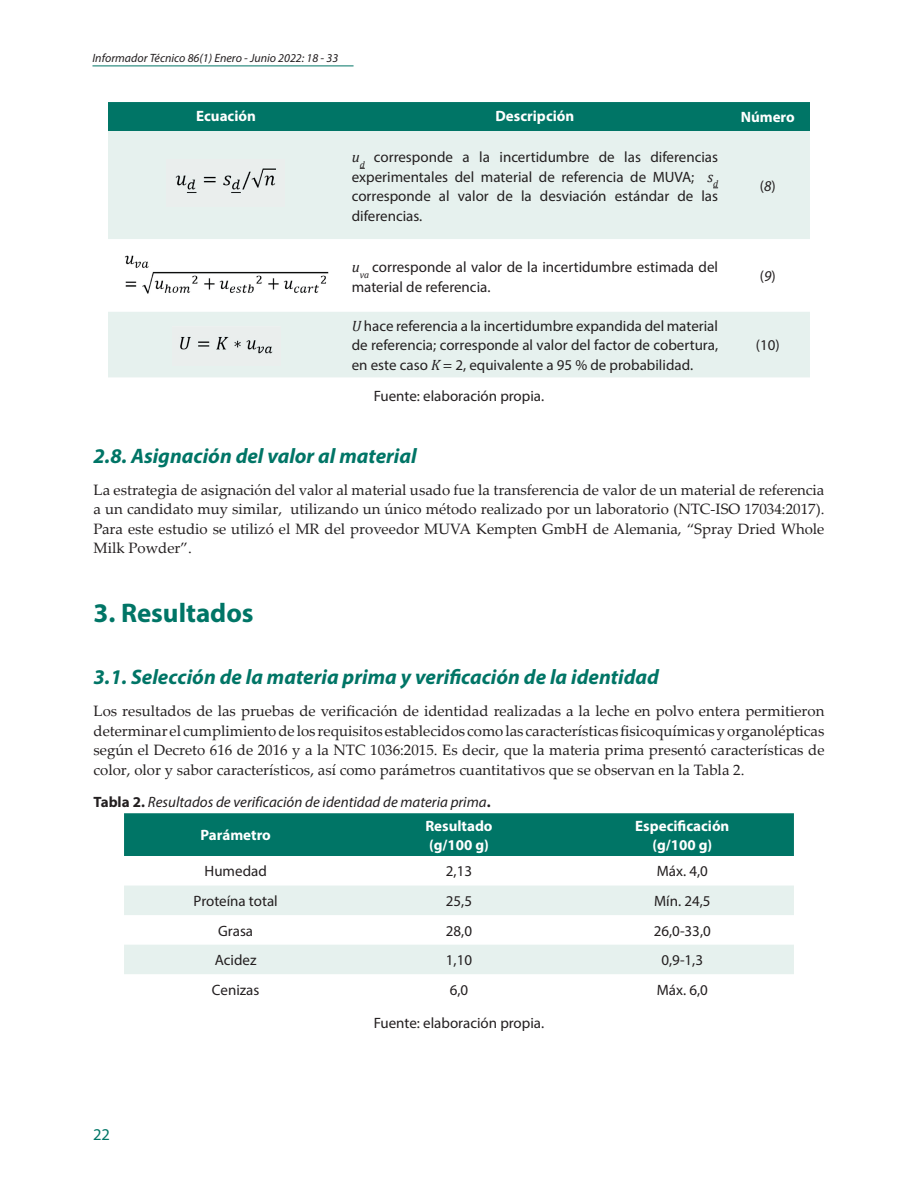
<style>
.page{position:relative;width:918px;height:1188px;background:#fff}
.page>*{position:absolute;margin:0;border:0;box-sizing:border-box;transform-origin:0 0}
.Subtitulo1{font:700 27px "Myriad Pro";color:#007566}
.Subtitulo3{font:italic 700 21px "Myriad Pro";color:#007566}
.t1{font:16.5px "Myriad Pro";color:#007566}
.TEXTO{font:15px/19.5px "Palatino Linotype";color:#231f20;text-align:justify}
.textotablasdentro{font:15px/19.5px "Myriad Pro";color:#231f20;text-align:justify}
.textoBLANCO{font:700 15px "Myriad Pro";color:#fff}
.Tabla{font:italic 15px "Myriad Pro";color:#231f20}
.t2{font:italic 12px "Myriad Pro";color:#231f20}
.s1{font-family:"Cambria";font-style:italic}
.s2{font-style:italic}
.s3{font-weight:700;font-style:normal}
</style>
<div class="page">
<hr style="left:92px;top:66px;width:262px;height:1px;background:#007566">
<div style="left:108px;top:102px;width:702px;height:29px;background:#007566"></div>
<svg style="left:108px;top:131px;width:702px;height:246px;fill:#e6f1ee"></svg>
<div style="left:124px;top:813px;width:670px;height:43px;background:#007566"></div>
<svg style="left:124px;top:886px;width:670px;height:88px;fill:#e6f1ee"></svg>
<img style="left:117px;top:250px;width:217px;height:52px">
<img style="left:166px;top:159px;width:119px;height:47px">
<img style="left:172px;top:326px;width:109px;height:39px">
<p class="t2" style="left:92px;top:51px;width:247px">Informador Técnico 86(1) Enero - Junio 2022: 18 - 33</p>
<p class="textoBLANCO" style="left:196px;top:106px;width:61px">Ecuación</p>
<p class="textoBLANCO" style="left:496px;top:106px;width:80px">Descripción</p>
<p class="textoBLANCO" style="left:741px;top:107px;width:56px">Número</p>
<p class="textotablasdentro" style="left:352px;top:147px;width:368px"><span class="s1">u</span><sub>d</sub> corresponde a la incertidumbre de las diferencias experimentales del material de referencia de MUVA; <span class="s1">s</span><sub>d </sub>corresponde al valor de la desviación estándar de las diferencias.</p>
<p class="textotablasdentro" style="left:760px;top:176px;width:17px">(<span class="s2">8</span>)</p>
<p class="textotablasdentro" style="left:352px;top:257px;width:368px"><span class="s1">u</span><sub>va</sub> corresponde al valor de la incertidumbre estimada del material de referencia.</p>
<p class="textotablasdentro" style="left:760px;top:266px;width:17px">(<span class="s2">9</span>)</p>
<p class="textotablasdentro" style="left:352px;top:316px;width:368px"><span class="s1">U</span> hace referencia a la incertidumbre expandida del material de referencia; corresponde al valor del factor de cobertura, en este caso <span class="s1">K</span> = 2, equivalente a 95 % de probabilidad.</p>
<p class="textotablasdentro" style="left:756px;top:335px;width:25px">(10)</p>
<p class="textotablasdentro" style="left:374px;top:386px;width:172px">Fuente: elaboración propia.</p>
<p class="Subtitulo3" style="left:94px;top:442px;width:325px">2.8. Asignación del valor al material</p>
<p class="TEXTO" style="left:94px;top:480px;width:732px">La estrategia de asignación del valor al material usado fue la transferencia de valor de un material de referencia a un candidato muy similar, utilizando un único método realizado por un laboratorio (NTC-ISO 17034:2017).<br>Para este estudio se utilizó el MR del proveedor MUVA Kempten GmbH de Alemania, “Spray Dried Whole Milk Powder”.</p>
<p class="Subtitulo1" style="left:94px;top:596px;width:162px">3. Resultados</p>
<p class="Subtitulo3" style="left:94px;top:664px;width:567px">3.1. Selección de la materia prima y verificación de la identidad</p>
<p class="TEXTO" style="left:94px;top:701px;width:732px">Los resultados de las pruebas de verificación de identidad realizadas a la leche en polvo entera permitieron determinar el cumplimiento de los requisitos establecidos como las características fisicoquímicas y organolépticas según el Decreto 616 de 2016 y a la NTC 1036:2015. Es decir, que la materia prima presentó características de color, olor y sabor característicos, así como parámetros cuantitativos que se observan en la Tabla 2.</p>
<p class="Tabla" style="left:94px;top:793px;width:399px"><span class="s3">Tabla 2.</span> Resultados de verificación de identidad de materia prima<span class="s3">.</span></p>
<p class="textoBLANCO" style="left:201px;top:825px;width:72px">Parámetro</p>
<p class="textoBLANCO" style="left:635px;top:816px;width:96px">Especificación</p>
<p class="textoBLANCO" style="left:652px;top:835px;width:61px">(g/100 g)</p>
<p class="textoBLANCO" style="left:425px;top:816px;width:69px">Resultado</p>
<p class="textoBLANCO" style="left:429px;top:835px;width:61px">(g/100 g)</p>
<p class="t1" style="left:93px;top:1124px;width:18px">22</p>
<p class="textotablasdentro" style="left:205px;top:861px;width:64px">Humedad</p>
<p class="textotablasdentro" style="left:446px;top:861px;width:28px">2,13</p>
<p class="textotablasdentro" style="left:657px;top:861px;width:53px">Máx. 4,0</p>
<p class="textotablasdentro" style="left:194px;top:891px;width:86px">Proteína total</p>
<p class="textotablasdentro" style="left:446px;top:891px;width:28px">25,5</p>
<p class="textotablasdentro" style="left:654px;top:891px;width:58px">Mín. 24,5</p>
<p class="textotablasdentro" style="left:218px;top:920px;width:36px">Grasa</p>
<p class="textotablasdentro" style="left:446px;top:920px;width:28px">28,0</p>
<p class="textotablasdentro" style="left:654px;top:920px;width:58px">26,0-33,0</p>
<p class="textotablasdentro" style="left:215px;top:950px;width:43px">Acidez</p>
<p class="textotablasdentro" style="left:446px;top:950px;width:28px">1,10</p>
<p class="textotablasdentro" style="left:662px;top:950px;width:43px">0,9-1,3</p>
<p class="textotablasdentro" style="left:212px;top:980px;width:49px">Cenizas</p>
<p class="textotablasdentro" style="left:450px;top:980px;width:20px">6,0</p>
<p class="textotablasdentro" style="left:657px;top:980px;width:53px">Máx. 6,0</p>
<p class="textotablasdentro" style="left:374px;top:1013px;width:172px">Fuente: elaboración propia.</p>
</div>
